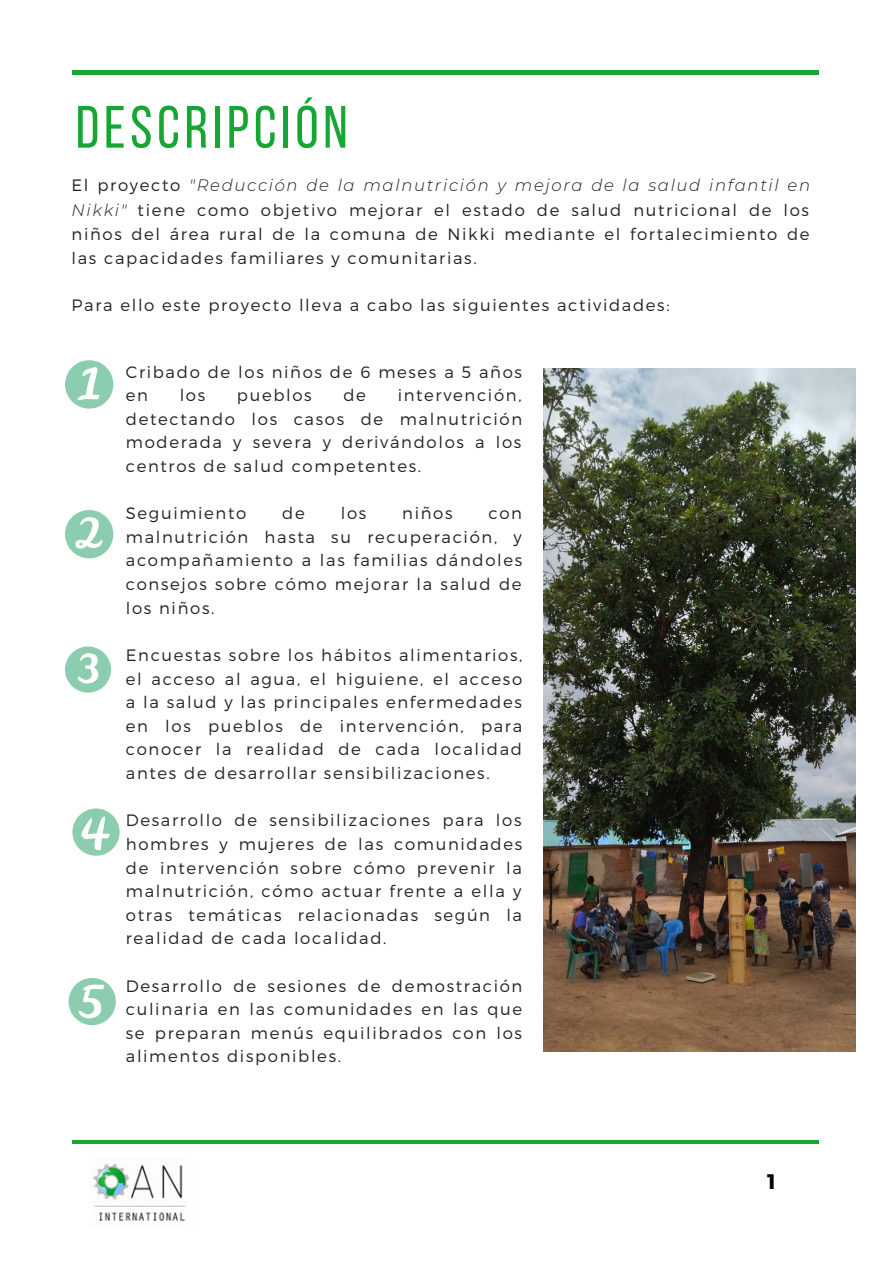
<style>
.page{position:relative;width:893px;height:1264px;background:#fff}
.page>*{position:absolute;margin:0;border:0;box-sizing:border-box;transform-origin:0 0}
.t1{font:59.55px "Bebas Neue";letter-spacing:.08em;color:#15a633}
.t2{font:700 21px "Montserrat";color:#000}
.t3{font:300 16.5px/23.5px "Montserrat";letter-spacing:.1em;color:#222;text-align:justify}
.s1{font-style:italic}
</style>
<div class="page">
<hr style="left:72px;top:71px;width:747px;height:3px;background:#15a633">
<img style="left:93px;top:1163px;width:93px;height:58px">
<hr style="left:72px;top:1140px;width:747px;height:3px;background:#15a633">
<svg style="left:65px;top:360px;width:48px;height:48px"></svg>
<svg style="left:65px;top:510px;width:48px;height:48px"></svg>
<svg style="left:65px;top:646px;width:46px;height:46px"></svg>
<svg style="left:72px;top:808px;width:48px;height:47px"></svg>
<svg style="left:69px;top:978px;width:47px;height:47px"></svg>
<img style="left:543px;top:368px;width:312px;height:683px">
<h1 class="t1" style="left:76px;top:103px;width:273px">DESCRIPCIÓN</h1>
<p class="t3" style="left:72px;top:172px;width:740px;line-height:24.3px">El proyecto <span class="s1">"Reducción de la malnutrición y mejora de la salud infantil en Nikki"</span> tiene como objetivo mejorar el estado de salud nutricional de los niños del área rural de la comuna de Nikki mediante el fortalecimiento de las capacidades familiares y comunitarias.</p>
<p class="t3" style="left:72px;top:293px;width:599px">Para ello este proyecto lleva a cabo las siguientes actividades:</p>
<p class="t3" style="left:126px;top:359px;width:397px">Cribado de los niños de 6 meses a 5 años en</p>
<p class="t3" style="left:126px;top:383px;width:398px;text-indent:272px">intervención, detectando los casos de malnutrición moderada y severa y derivándolos a los centros de salud competentes.</p>
<p class="t3" style="left:126px;top:501px;width:122px">Seguimiento</p>
<p class="t3" style="left:282px;top:501px;width:24px">de</p>
<p class="t3" style="left:341px;top:501px;width:27px">los</p>
<p class="t3" style="left:402px;top:501px;width:52px">niños</p>
<p class="t3" style="left:180px;top:383px;width:27px">los</p>
<p class="t3" style="left:237px;top:383px;width:76px">pueblos</p>
<p class="t3" style="left:343px;top:383px;width:24px">de</p>
<p class="t3" style="left:126px;top:501px;width:398px;text-indent:362px">con malnutrición hasta su recuperación, y acompañamiento a las familias dándoles consejos sobre cómo mejorar la salud de los niños.</p>
<p class="t3" style="left:126px;top:642px;width:398px">Encuestas sobre los hábitos alimentarios, el acceso al agua, el higuiene, el acceso a la salud y las principales enfermedades en los pueblos de intervención, para conocer la realidad de cada localidad antes de desarrollar sensibilizaciones.</p>
<p class="t3" style="left:126px;top:807px;width:398px">Desarrollo de sensibilizaciones para los hombres y mujeres de las comunidades de intervención sobre cómo prevenir la malnutrición, cómo actuar frente a ella y otras temáticas relacionadas según la realidad de cada localidad.</p>
<p class="t3" style="left:126px;top:973px;width:398px">Desarrollo de sesiones de demostración culinaria en las comunidades en las que se preparan menús equilibrados con los alimentos disponibles.</p>
<p class="t2" style="left:767px;top:1167px;width:10px">1</p>
</div>
